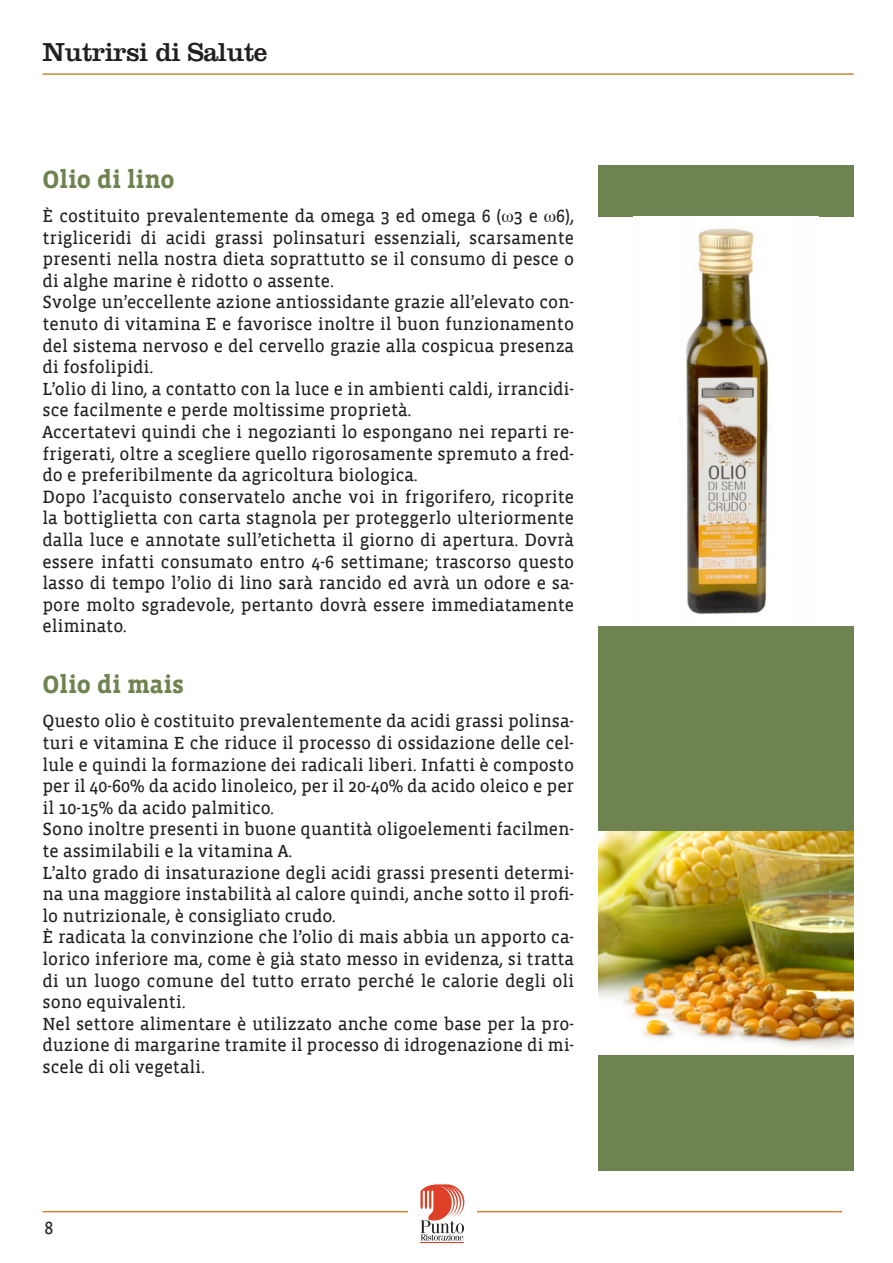
<style>
.page{position:relative;width:893px;height:1263px;background:#fff}
.page>*{position:absolute;margin:0;border:0;box-sizing:border-box;transform-origin:0 0}
.t1{font:27px "Clarendon";letter-spacing:-.02em;color:#231f20}
.Domande{font:700 25.5px "Vista Slab";color:#6f8351}
.t2{font:18px/21.6px "Vista Slab Reg";color:#231f20;text-align:justify}
</style>
<div class="page">
<hr style="left:43px;top:1211px;width:799px;height:1px;background:#c7862e">
<hr style="left:43px;top:73px;width:811px;height:2px;background:#c7862e">
<div style="left:408px;top:1182px;width:68px;height:60px;background:#fff"></div>
<hr style="left:421px;top:1242px;width:43px;height:1px;background:#dd3f27">
<svg style="left:420px;top:1184px;width:44px;height:56px"></svg>
<div style="left:598px;top:166px;width:256px;height:1005px;background:#6f8351"></div>
<div style="left:598px;top:217px;width:256px;height:409px;background:#fff"></div>
<img style="left:680px;top:228px;width:89px;height:387px">
<img style="left:598px;top:831px;width:256px;height:223px">
<h1 class="t1" style="left:43px;top:36px;width:226px">Nutrirsi di Salute</h1>
<p class="Domande" style="left:43px;top:166px;width:134px">Olio di lino</p>
<p class="t2" style="left:43px;top:206px;width:533px">È costituito prevalentemente da omega 3 ed omega 6 ( 3 e 6), trigliceridi di acidi grassi polinsaturi essenziali, scarsamente presenti nella nostra dieta soprattutto se il consumo di pesce o di alghe marine è ridotto o assente.</p>
<p class="t2" style="left:43px;top:292px;width:533px">Svolge un’eccellente azione antiossidante grazie all’elevato con&shy;tenuto di vitamina E e favorisce inoltre il buon funzionamento del sistema nervoso e del cervello grazie alla cospicua presenza di fosfolipidi.</p>
<p class="t2" style="left:43px;top:378px;width:533px">L’olio di lino, a contatto con la luce e in ambienti caldi, irrancidi&shy;sce facilmente e perde moltissime proprietà.</p>
<p class="t2" style="left:43px;top:422px;width:533px">Accertatevi quindi che i negozianti lo espongano nei reparti re&shy;frigerati, oltre a scegliere quello rigorosamente spremuto a fred&shy;do e preferibilmente da agricoltura biologica.</p>
<p class="t2" style="left:43px;top:486px;width:533px">Dopo l’acquisto conservatelo anche voi in frigorifero, ricoprite la bottiglietta con carta stagnola per proteggerlo ulteriormente dalla luce e annotate sull’etichetta il giorno di apertura. Dovrà essere infatti consumato entro 4-6 settimane; trascorso questo lasso di tempo l’olio di lino sarà rancido ed avrà un odore e sa&shy;pore molto sgradevole, pertanto dovrà essere immediatamente eliminato.</p>
<p class="Domande" style="left:43px;top:671px;width:143px">Olio di mais</p>
<p class="t2" style="left:43px;top:711px;width:533px">Questo olio è costituito prevalentemente da acidi grassi polinsa&shy;turi e vitamina E che riduce il processo di ossidazione delle cel&shy;lule e quindi la formazione dei radicali liberi. Infatti è composto per il 40-60% da acido linoleico, per il 20-40% da acido oleico e per il 10-15% da acido palmitico.</p>
<p class="t2" style="left:43px;top:819px;width:533px">Sono inoltre presenti in buone quantità oligoelementi facilmen&shy;te assimilabili e la vitamina A.</p>
<p class="t2" style="left:43px;top:862px;width:533px">L’alto grado di insaturazione degli acidi grassi presenti determi&shy;na una maggiore instabilità al calore quindi, anche sotto il profi&shy;lo nutrizionale, è consigliato crudo.</p>
<p class="t2" style="left:43px;top:927px;width:533px">È radicata la convinzione che l’olio di mais abbia un apporto ca&shy;lorico inferiore ma, come è già stato messo in evidenza, si tratta di un luogo comune del tutto errato perché le calorie degli oli sono equivalenti.</p>
<p class="t2" style="left:43px;top:1013px;width:533px">Nel settore alimentare è utilizzato anche come base per la pro&shy;duzione di margarine tramite il processo di idrogenazione di mi&shy;scele di oli vegetali.</p>
<p class="t2" style="left:45px;top:1218px;width:11px">8</p>
</div>
